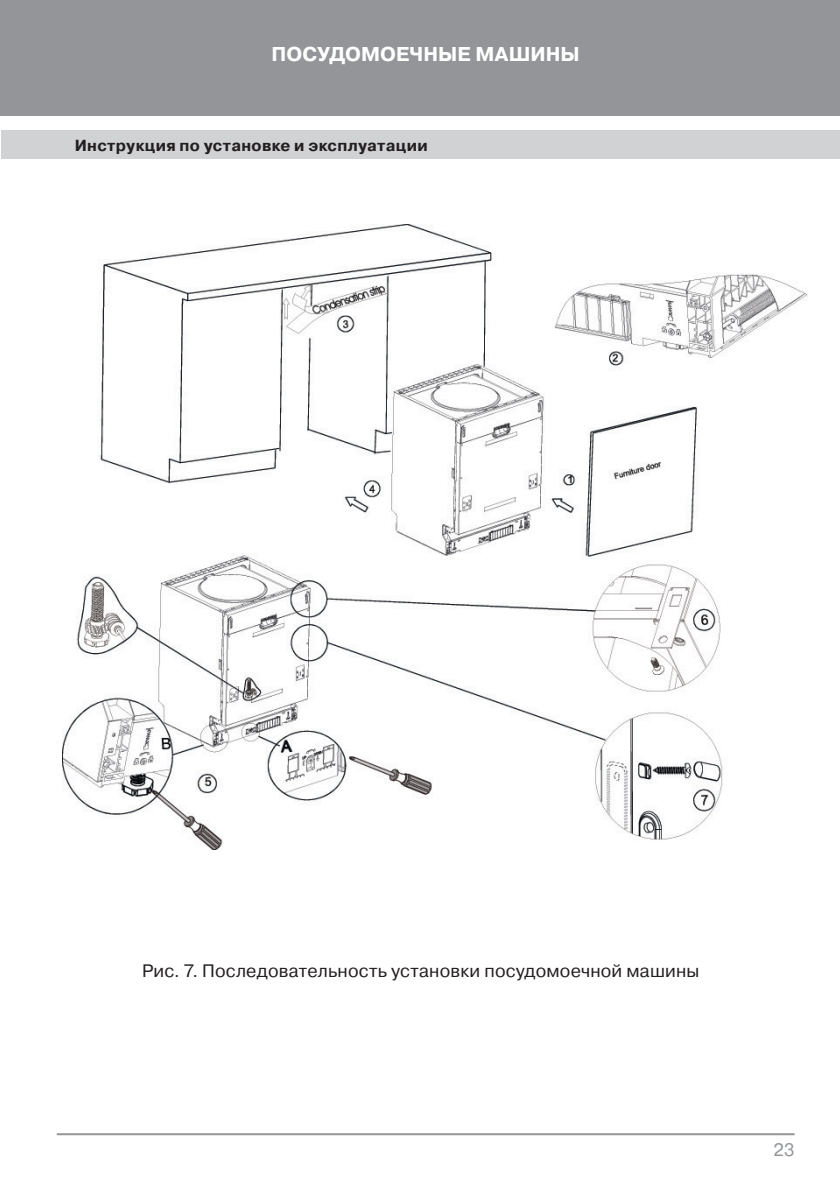
<style>
.page{position:relative;width:840px;height:1191px;background:#fff}
.page>*{position:absolute;margin:0;border:0;box-sizing:border-box;transform-origin:0 0}
.t1{font:700 20px "Pragmatica C";color:#fff}
.t2{font:18px "Pragmatica C";letter-spacing:.01em;color:#231f20}
.t3{font:18px "Pragmatica C";color:#939598}
.t4{font:700 16px "Pragmatica C";letter-spacing:.02em;color:#231f20}
</style>
<div class="page">
<div style="left:0;top:0;width:839px;height:116px;background:#939598"></div>
<div style="left:1px;top:130px;width:838px;height:29px;background:#d1d2d4"></div>
<hr style="left:57px;top:1133px;width:737px;height:2px;background:#939598">
<img style="left:62px;top:224px;width:745px;height:625px">
<p class="t1" style="left:271px;top:43px;width:309px">ПОСУДОМОЕЧНЫЕ МАШИНЫ</p>
<p class="t4" style="left:75px;top:136px;width:354px">Инструкция по установке и эксплуатации</p>
<p class="t2" style="left:142px;top:961px;width:558px">Рис. 7. Последовательность установки посудомоечной машины</p>
<p class="t3" style="left:773px;top:1139px;width:22px">23</p>
</div>
